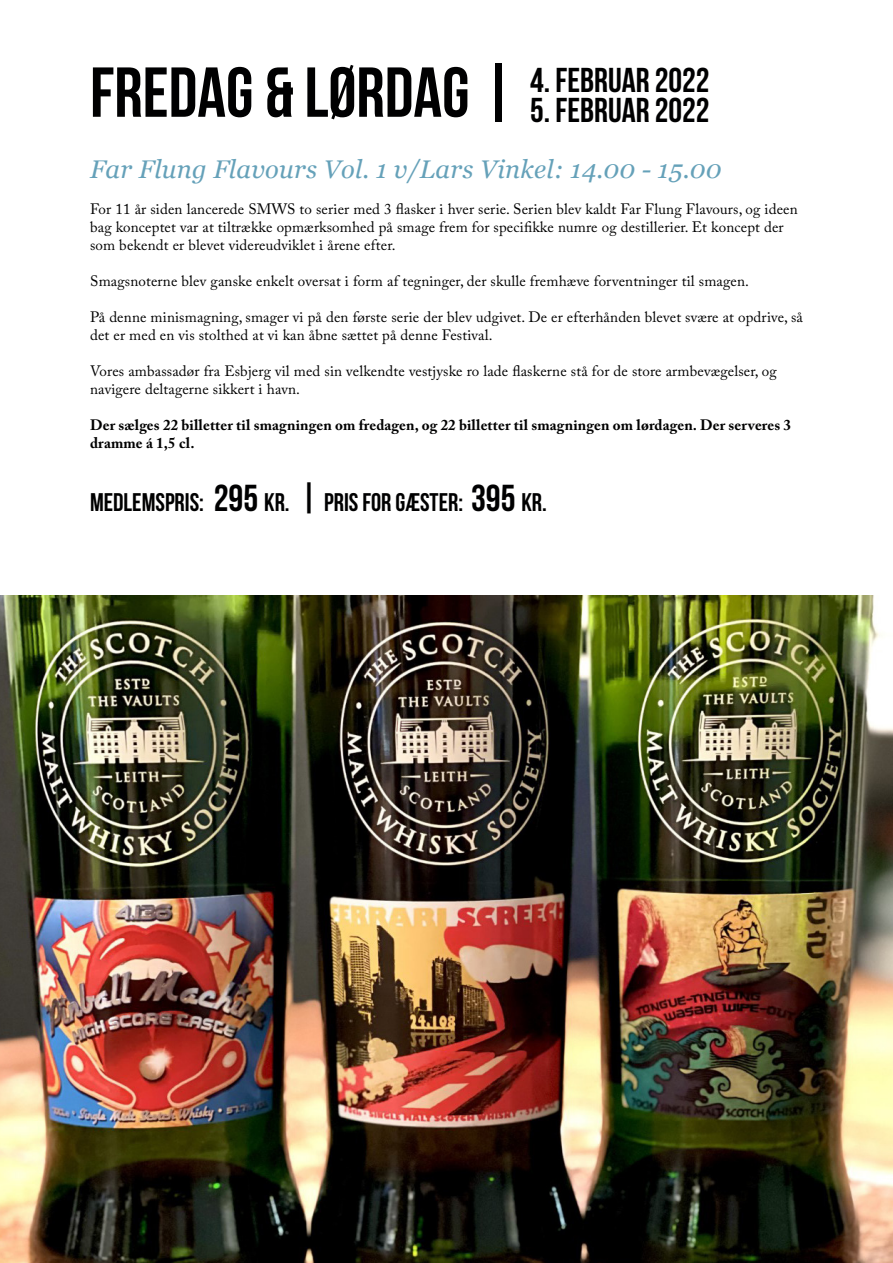
<style>
.page{position:relative;width:893px;height:1263px;background:#fff}
.page>*{position:absolute;margin:0;border:0;box-sizing:border-box;transform-origin:0 0}
.t1{font:700 70.5px "Bebas Neue";color:#000001}
.t2{font:700 34.5px "Bebas Neue";color:#000001}
.t3{font:italic 25.5px "Georgia";letter-spacing:.01em;color:#65a1b9}
.t4{font:700 25.5px "Bebas Neue";color:#000001}
.t5{font:15px/18px "Adobe Caslon Pro";letter-spacing:.01em;color:#000001}
.t6{font:700 15px/18px "Adobe Caslon Pro";letter-spacing:.01em;color:#000001}
.s1{font-size:37.5px}
</style>
<div class="page">
<img style="left:0;top:595px;width:893px;height:668px">
<p class="t1" style="left:90px;top:54px;width:427px">FREDAG &amp; LØRDAG |</p>
<p class="t3" style="left:90px;top:151px;width:633px">Far Flung Flavours Vol. 1 v/Lars Vinkel: 14.00 - 15.00</p>
<p class="t5" style="left:90px;top:200px;width:709px">For 11 år siden lancerede SMWS to serier med 3 flasker i hver serie. Serien blev kaldt Far Flung Flavours, og ideen bag konceptet var at tiltrække opmærksomhed på smage frem for specifikke numre og destillerier. Et koncept der som bekendt er blevet videreudviklet i årene efter.</p>
<p class="t5" style="left:90px;top:272px;width:660px">Smagsnoterne blev ganske enkelt oversat i form af tegninger, der skulle fremhæve forventninger til smagen.</p>
<p class="t5" style="left:90px;top:308px;width:714px">På denne minismagning, smager vi på den første serie der blev udgivet. De er efterhånden blevet svære at opdrive, så det er med en vis stolthed at vi kan åbne sættet på denne Festival.</p>
<p class="t5" style="left:90px;top:362px;width:688px">Vores ambassadør fra Esbjerg vil med sin velkendte vestjyske ro lade flaskerne stå for de store armbevægelser, og navigere deltagerne sikkert i havn.</p>
<p class="t6" style="left:90px;top:416px;width:702px">Der sælges 22 billetter til smagningen om fredagen, og 22 billetter til smagningen om lørdagen. Der serveres 3 dramme á 1,5 cl.</p>
<p class="t4" style="left:90px;top:488px;width:458px">MEDLEMSPRIS: <span class="s1">295</span> KR. <span class="s1">|</span> PRIS FOR GÆSTER: <span class="s1">395</span> KR.</p>
<p class="t2" style="left:530px;top:61px;width:181px">4. FEBRUAR 2022</p>
<p class="t2" style="left:530px;top:91px;width:181px">5. FEBRUAR 2022</p>
</div>
